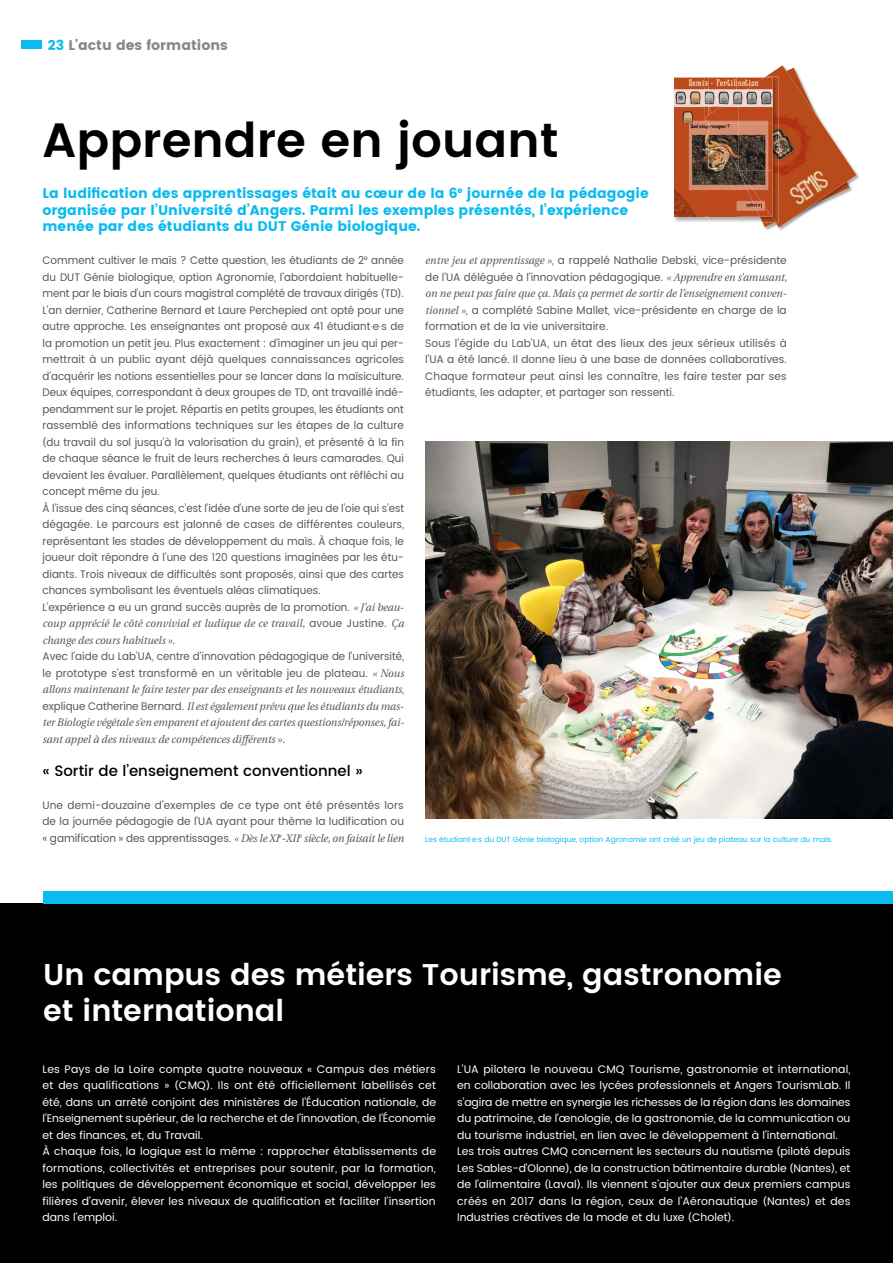
<style>
.page{position:relative;width:893px;height:1263px;background:#fff}
.page>*{position:absolute;margin:0;border:0;box-sizing:border-box;transform-origin:0 0}
.t1{font:600 48px "UA Poppins Texte";color:#000}
.t2{font:600 30px/36px "UA Poppins Texte";color:#fff}
.t3{font:500 15px "UA Poppins Texte";color:#000}
.t4{font:700 13.95px/16.5px "UA Poppins Texte";color:#0bbbef}
.t5{font:700 13.95px "UA Poppins Texte";color:#878787}
.t6{font:10.95px/16.5px "UA Poppins Texte";color:#575756;scale:.95 1}
.t7{font:10.95px/16.5px "UA Poppins Texte";color:#fff}
.t8{font:10.95px/16.5px "UA Poppins Texte";color:#575756;text-align:justify}
.t9{font:italic 10.95px/16.5px "UA Poppins Texte";color:#575756;text-align:justify;scale:.95 1}
.t10{font:7.5px "UA Poppins Texte";color:#0bbbef}
.s1{color:#0bbbef}
.s2{font-style:italic}
.s3{font-style:normal}
</style>
<div class="page">
<div style="left:0;top:904px;width:893px;height:359px;background:#000"></div>
<div style="left:43px;top:891px;width:850px;height:13px;background:#0bbbef"></div>
<img style="left:766px;top:65px;width:90px;height:162px">
<img style="left:674px;top:217px;width:86px;height:5px">
<img style="left:760px;top:217px;width:5px;height:6px">
<img style="left:765px;top:76px;width:13px;height:147px">
<img style="left:674px;top:77px;width:62px;height:140px">
<img style="left:736px;top:77px;width:3px;height:16px">
<img style="left:736px;top:175px;width:3px;height:42px">
<img style="left:709px;top:93px;width:30px;height:2px">
<img style="left:734px;top:168px;width:2px;height:6px">
<svg style="left:736px;top:168px;width:3px;height:7px"></svg>
<img style="left:705px;top:95px;width:34px;height:29px">
<img style="left:739px;top:77px;width:33px;height:140px">
<img style="left:709px;top:124px;width:30px;height:44px">
<div style="left:21px;top:41px;width:20px;height:8px;background:#0bbbef"></div>
<img style="left:425px;top:442px;width:468px;height:376px">
<p class="t5" style="left:48px;top:37px;width:182px"><span class="s1">23</span> L'actu des formations</p>
<h1 class="t1" style="left:43px;top:104px;width:518px">Apprendre en jouant</h1>
<p class="t4" style="left:43px;top:185px;width:608px">La ludification des apprentissages était au cœur de la 6<sup>e</sup> journée de la pédagogie organisée par l’Université d’Angers. Parmi les exemples présentés, l’expérience menée par des étudiants du DUT Génie biologique.</p>
<p class="t6" style="left:43px;top:252px;width:382px">Comment cultiver le maïs ? Cette question, les étudiants de 2<sup>e</sup> année du DUT Génie biologique, option Agronomie, l’abordaient habituelle&shy;ment par le biais d’un cours magistral complété de travaux dirigés (TD).<br>L’an dernier, Catherine Bernard et Laure Perchepied ont opté pour une autre approche. Les enseignantes ont proposé aux 41 étudiant·e·s de la promotion un petit jeu. Plus exactement : d’imaginer un jeu qui per&shy;mettrait à un public ayant déjà quelques connaissances agricoles d’acquérir les notions essentielles pour se lancer dans la maïsiculture.<br>Deux équipes, correspondant à deux groupes de TD, ont travaillé indé&shy;pendamment sur le projet. Répartis en petits groupes, les étudiants ont rassemblé des informations techniques sur les étapes de la culture (du travail du sol jusqu’à la valorisation du grain), et présenté à la fin de chaque séance le fruit de leurs recherches à leurs camarades. Qui devaient les évaluer. Parallèlement, quelques étudiants ont réfléchi au concept même du jeu.<br>À l’issue des cinq séances, c’est l’idée d’une sorte de jeu de l’oie qui s’est dégagée. Le parcours est jalonné de cases de différentes couleurs, représentant les stades de développement du maïs. À chaque fois, le joueur doit répondre à l’une des 120 questions imaginées par les étu&shy;diants. Trois niveaux de difficultés sont proposés, ainsi que des cartes chances symbolisant les éventuels aléas climatiques.<br>L’expérience a eu un grand succès auprès de la promotion. <span class="s2">« J’ai beau&shy;coup apprécié le côté convivial et ludique de ce travail,</span> avoue Justine. <span class="s2">Ça change des cours habituels ».</span></p>
<p class="t9" style="left:43px;top:647px;width:382px"><span class="s3">Avec l’aide du Lab’UA, centre d’innovation pédagogique de l’université, le prototype s’est transformé en un véritable jeu de plateau.</span> « Nous allons maintenant le faire tester par des enseignants et les nouveaux étudiants<span class="s3">, explique Catherine Bernard.</span> Il est également prévu que les étudiants du mas&shy;ter Biologie végétale s’en emparent et ajoutent des cartes questions/réponses, fai&shy;sant appel à des niveaux de compétences différents ».</p>
<h3 class="t3" style="left:43px;top:759px;width:322px">« Sortir de l’enseignement conventionnel »</h3>
<p class="t8" style="left:43px;top:797px;width:363px">Une demi-douzaine d’exemples de ce type ont été présentés lors de la journée pédagogie de l’UA ayant pour thème la ludification ou « gamification » des apprentissages. <span class="s2">« Dès le XI</span><sup>e</sup><span class="s2">-XII</span><sup>e</sup> <span class="s2">siècle, on faisait le lien</span></p>
<p class="t8" style="left:425px;top:252px;width:363px;text-align:left"><span class="s2">entre jeu et apprentissage »</span>, a rappelé Nathalie Debski, vice-présidente de l’UA déléguée à l’innovation pédagogique. <span class="s2">« Apprendre en s’amusant, on ne peut pas faire que ça. Mais ça permet de sortir de l’enseignement conven&shy;tionnel »</span>, a complété Sabine Mallet, vice-présidente en charge de la formation et de la vie universitaire.<br>Sous l’égide du Lab’UA, un état des lieux des jeux sérieux utilisés à l’UA a été lancé. Il donne lieu à une base de données collaboratives.<br>Chaque formateur peut ainsi les connaître, les faire tester par ses étudiants, les adapter, et partager son ressenti.</p>
<p class="t10" style="left:425px;top:833px;width:409px">Les étudiant·e·s du DUT Génie biologique, option Agronomie ont créé un jeu de plateau sur la culture du maïs.</p>
<h2 class="t2" style="left:43px;top:955px;width:740px">Un campus des métiers Tourisme, gastronomie et international</h2>
<p class="t7" style="left:43px;top:1061px;width:395px">Les Pays de la Loire compte quatre nouveaux « Campus des métiers et des qualifications » (CMQ). Ils ont été officiellement labellisés cet été, dans un arrêté conjoint des ministères de l’Éducation nationale, de l’Enseignement supérieur, de la recherche et de l’innovation, de l’Économie et des finances, et, du Travail.<br>À chaque fois, la logique est la même : rapprocher établissements de formations, collectivités et entreprises pour soutenir, par la formation, les politiques de développement économique et social, développer les filières d’avenir, élever les niveaux de qualification et faciliter l’insertion dans l’emploi.</p>
<p class="t7" style="left:457px;top:1061px;width:395px">L’UA pilotera le nouveau CMQ Tourisme, gastronomie et international, en collaboration avec les lycées professionnels et Angers TourismLab. Il s’agira de mettre en synergie les richesses de la région dans les domaines du patrimoine, de l’œnologie, de la gastronomie, de la communication ou du tourisme industriel, en lien avec le développement à l’international.<br>Les trois autres CMQ concernent les secteurs du nautisme (piloté depuis Les Sables-d’Olonne), de la construction bâtimentaire durable (Nantes), et de l’alimentaire (Laval). Ils viennent s’ajouter aux deux premiers campus créés en 2017 dans la région, ceux de l’Aéronautique (Nantes) et des Industries créatives de la mode et du luxe (Cholet).</p>
</div>
